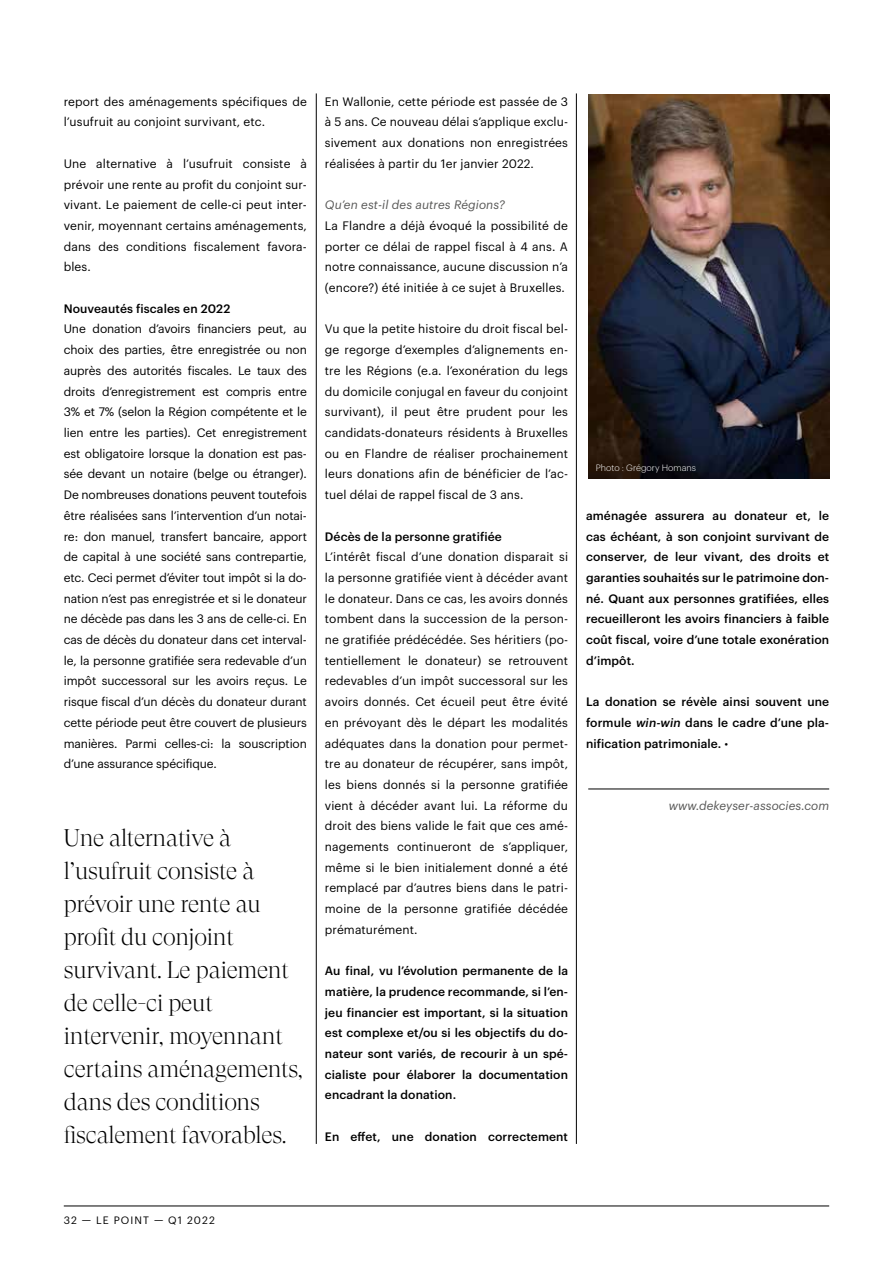
<style>
.page{position:relative;width:893px;height:1263px;background:#fff}
.page>*{position:absolute;margin:0;border:0;box-sizing:border-box;transform-origin:0 0}
.t1{font:300 24px/33px "GT Super Display";letter-spacing:-.01em;color:#000}
.t2{font:12px/20.7px "Graphik";letter-spacing:.01em;color:#000;text-align:justify}
.t3{font:500 12px/20.7px "Graphik";letter-spacing:.01em;color:#000;text-align:justify}
.t4{font:italic 12px "Graphik";letter-spacing:.01em;color:#575756}
.t5{font:10.5px "Graphik";letter-spacing:.105em;color:#000}
.t6{font:300 9px "Graphik";color:#fff}
.s1{font-style:italic}
.s2{font-weight:300}
</style>
<div class="page">
<hr style="left:64px;top:1206px;width:765px;height:1px;background:#000">
<hr style="left:588px;top:789px;width:241px;height:1px;background:#000">
<img style="left:588px;top:95px;width:241px;height:383px">
<hr style="left:316px;top:93px;width:1px;height:1051px;background:#000">
<hr style="left:576px;top:93px;width:1px;height:1051px;background:#000">
<p class="t2" style="left:64px;top:90px;width:245px">report des aménagements spécifiques de l’usufruit au conjoint survivant, etc.</p>
<p class="t2" style="left:64px;top:152px;width:245px">Une alternative à l’usufruit consiste à prévoir une rente au profit du conjoint sur&shy;vivant. Le paiement de celle-ci peut inter&shy;venir, moyennant certains aménagements, dans des conditions fiscalement favora&shy;bles.</p>
<p class="t3" style="left:64px;top:297px;width:168px">Nouveautés fiscales en 2022</p>
<p class="t2" style="left:64px;top:318px;width:245px">Une donation d’avoirs financiers peut, au choix des parties, être enregistrée ou non auprès des autorités fiscales. Le taux des droits d’enregistrement est compris entre 3% et 7% (selon la Région compétente et le lien entre les parties). Cet enregistrement est obligatoire lorsque la donation est pas&shy;sée devant un notaire (belge ou étranger).<br>De nombreuses donations peuvent toutefois être réalisées sans l’intervention d’un notai&shy;re: don manuel, transfert bancaire, apport de capital à une société sans contrepartie, etc. Ceci permet d’éviter tout impôt si la do&shy;nation n’est pas enregistrée et si le donateur ne décède pas dans les 3 ans de celle-ci. En cas de décès du donateur dans cet interval&shy;le, la personne gratifiée sera redevable d’un impôt successoral sur les avoirs reçus. Le risque fiscal d’un décès du donateur durant cette période peut être couvert de plusieurs manières. Parmi celles-ci: la souscription d’une assurance spécifique.</p>
<h1 class="t1" style="left:64px;top:822px;width:241px">Une alternative à l’usufruit consiste à prévoir une rente au profit du conjoint survivant. Le paiement de celle-ci peut intervenir, moyennant certains aménagements, dans des conditions fiscalement favorables.</h1>
<p class="t2" style="left:325px;top:90px;width:245px">En Wallonie, cette période est passée de 3 à 5 ans. Ce nouveau délai s’applique exclu&shy;sivement aux donations non enregistrées réalisées à partir du 1er janvier 2022.</p>
<p class="t4" style="left:325px;top:196px;width:182px">Qu’en est-il des autres Régions?</p>
<p class="t2" style="left:325px;top:214px;width:245px">La Flandre a déjà évoqué la possibilité de porter ce délai de rappel fiscal à 4 ans. A notre connaissance, aucune discussion n’a (encore?) été initiée à ce sujet à Bruxelles.</p>
<p class="t2" style="left:325px;top:318px;width:245px">Vu que la petite histoire du droit fiscal bel&shy;ge regorge d’exemples d’alignements en&shy;tre les Régions (e.a. l’exonération du legs du domicile conjugal en faveur du conjoint survivant), il peut être prudent pour les candidats-donateurs résidents à Bruxelles ou en Flandre de réaliser prochainement leurs donations afin de bénéficier de l’ac&shy;tuel délai de rappel fiscal de 3 ans.</p>
<p class="t3" style="left:325px;top:525px;width:178px">Décès de la personne gratifiée</p>
<p class="t2" style="left:325px;top:545px;width:245px">L’intérêt fiscal d’une donation disparait si la personne gratifiée vient à décéder avant le donateur. Dans ce cas, les avoirs donnés tombent dans la succession de la person&shy;ne gratifiée prédécédée. Ses héritiers (po&shy;tentiellement le donateur) se retrouvent redevables d’un impôt successoral sur les avoirs donnés. Cet écueil peut être évité en prévoyant dès le départ les modalités adéquates dans la donation pour permet&shy;tre au donateur de récupérer, sans impôt, les biens donnés si la personne gratifiée vient à décéder avant lui. La réforme du droit des biens valide le fait que ces amé&shy;nagements continueront de s’appliquer, même si le bien initialement donné a été remplacé par d’autres biens dans le patri&shy;moine de la personne gratifiée décédée prématurément.</p>
<p class="t3" style="left:325px;top:959px;width:245px">Au final, vu l’évolution permanente de la matière, la prudence recommande, si l’en&shy;jeu financier est important, si la situation est complexe et/ou si les objectifs du do&shy;nateur sont variés, de recourir à un spé&shy;cialiste pour élaborer la documentation encadrant la donation.</p>
<p class="t3" style="left:325px;top:1125px;width:245px">En effet, une donation correctement</p>
<p class="t6" style="left:596px;top:461px;width:102px">Photo : Grégory Homans</p>
<p class="t3" style="left:586px;top:504px;width:245px">aménagée assurera au donateur et, le cas échéant, à son conjoint survivant de conserver, de leur vivant, des droits et garanties souhaités sur le patrimoine don&shy;né. Quant aux personnes gratifiées, elles recueilleront les avoirs financiers à faible coût fiscal, voire d’une totale exonération d’impôt.</p>
<p class="t3" style="left:586px;top:690px;width:245px">La donation se révèle ainsi souvent une formule <span class="s1">win-win</span> dans le cadre d’une pla&shy;nification patrimoniale. <span class="s2">•</span></p>
<p class="t4" style="left:669px;top:796px;width:162px">www.dekeyser-associes.com</p>
<p class="t5" style="left:64px;top:1212px;width:153px">32 — LE POINT — Q1 2022</p>
</div>
